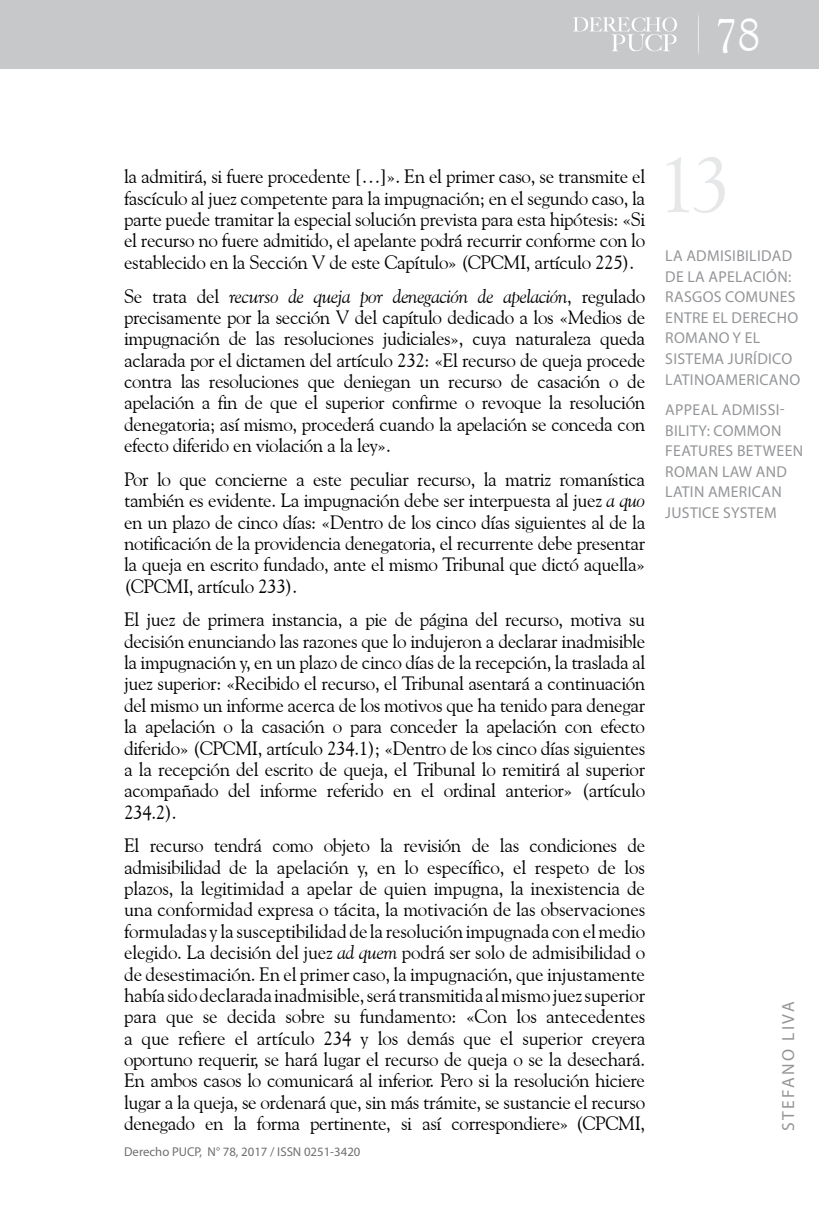
<style>
.page{position:relative;width:819px;height:1206px;background:#fff}
.page>*{position:absolute;margin:0;border:0;box-sizing:border-box;transform-origin:0 0}
.t1{font:78.75px "Goudy Old Style BT";color:#e6e7e8}
.t2{font:46.38px "Goudy Old Style BT";color:#fff}
.t3{font:19.25px/21.3px "Goudy Old Style BT";letter-spacing:-.02em;color:#000;text-align:justify}
.t4{font:17.5px "Myriad Pro";letter-spacing:.14em;color:#939598}
.t5{font:15.75px/20.7px "Myriad Pro";letter-spacing:.02em;color:#939598}
.t6{font:12.78px "Myriad Pro";color:#6d6e71}
.s1{font-style:italic}
</style>
<div class="page">
<div style="left:0;top:0;width:819px;height:69px;background:#c7c8ca"></div>
<svg style="left:573px;top:17px;width:104px;height:34px"></svg>
<h2 class="t2" style="left:714px;top:6px;width:47px">78</h2>
<p class="t3" style="left:124px;top:166px;width:522px">la admitirá, si fuere procedente […]». En el primer caso, se transmite el fascículo al juez competente para la impugnación; en el segundo caso, la parte puede tramitar la especial solución prevista para esta hipótesis: «Si el recurso no fuere admitido, el apelante podrá recurrir conforme con lo establecido en la Sección V de este Capítulo» (CPCMI, artículo 225).</p>
<p class="t3" style="left:124px;top:285px;width:522px">Se trata del <span class="s1">recurso de queja por denegación de apelación</span>, regulado precisamente por la sección V del capítulo dedicado a los «Medios de impugnación de las resoluciones judiciales», cuya naturaleza queda aclarada por el dictamen del artículo 232: «El recurso de queja procede contra las resoluciones que deniegan un recurso de casación o de apelación a fin de que el superior confirme o revoque la resolución denegatoria; así mismo, procederá cuando la apelación se conceda con efecto diferido en violación a la ley».</p>
<p class="t3" style="left:124px;top:468px;width:522px">Por lo que concierne a este peculiar recurso, la matriz romanística también es evidente. La impugnación debe ser interpuesta al juez <span class="s1">a quo </span>en un plazo de cinco días: «Dentro de los cinco días siguientes al de la notificación de la providencia denegatoria, el recurrente debe presentar la queja en escrito fundado, ante el mismo Tribunal que dictó aquella» (CPCMI, artículo 233).</p>
<p class="t3" style="left:124px;top:608px;width:522px">El juez de primera instancia, a pie de página del recurso, motiva su decisión enunciando las razones que lo indujeron a declarar inadmisible la impugnación y, en un plazo de cinco días de la recepción, la traslada al juez superior: «Recibido el recurso, el Tribunal asentará a continuación del mismo un informe acerca de los motivos que ha tenido para denegar la apelación o la casación o para conceder la apelación con efecto diferido» (CPCMI, artículo 234.1); «Dentro de los cinco días siguientes a la recepción del escrito de queja, el Tribunal lo remitirá al superior acompañado del informe referido en el ordinal anterior» (artículo 234.2).</p>
<p class="t3" style="left:124px;top:834px;width:522px">El recurso tendrá como objeto la revisión de las condiciones de admisibilidad de la apelación y, en lo específico, el respeto de los plazos, la legitimidad a apelar de quien impugna, la inexistencia de una conformidad expresa o tácita, la motivación de las observaciones formuladas y la susceptibilidad de la resolución impugnada con el medio elegido. La decisión del juez <span class="s1">ad quem</span> podrá ser solo de admisibilidad o de desestimación. En el primer caso, la impugnación, que injustamente había sido declarada inadmisible, será transmitida al mismo juez superior para que se decida sobre su fundamento: «Con los antecedentes a que refiere el artículo 234 y los demás que el superior creyera oportuno requerir, se hará lugar el recurso de queja o se la desechará.<br>En ambos casos lo comunicará al inferior. Pero si la resolución hiciere lugar a la queja, se ordenará que, sin más trámite, se sustancie el recurso denegado en la forma pertinente, si así correspondiere» (CPCMI,</p>
<p class="t6" style="left:124px;top:1144px;width:238px">Derecho PUCP, N° 78, 2017 / ISSN 0251-3420</p>
<h1 class="t1" style="left:657px;top:136px;width:75px">13</h1>
<p class="t5" style="left:665px;top:245px;width:137px">LA ADMISIBILIDAD<br>DE LA APELACIÓN:<br>RASGOS COMUNES<br>ENTRE EL DERECHO<br>ROMANO Y EL<br>SISTEMA JURÍDICO<br>LATINOAMERICANO</p>
<p class="t5" style="left:665px;top:399px;width:139px">APPEAL ADMISSI-<br>BILITY: COMMON<br>FEATURES BETWEEN<br>ROMAN LAW AND<br>LATIN AMERICAN<br>JUSTICE SYSTEM</p>
<p class="t4" style="left:777px;top:1131px;width:131px;rotate:-90deg">STEFANO LIVA</p>
</div>
